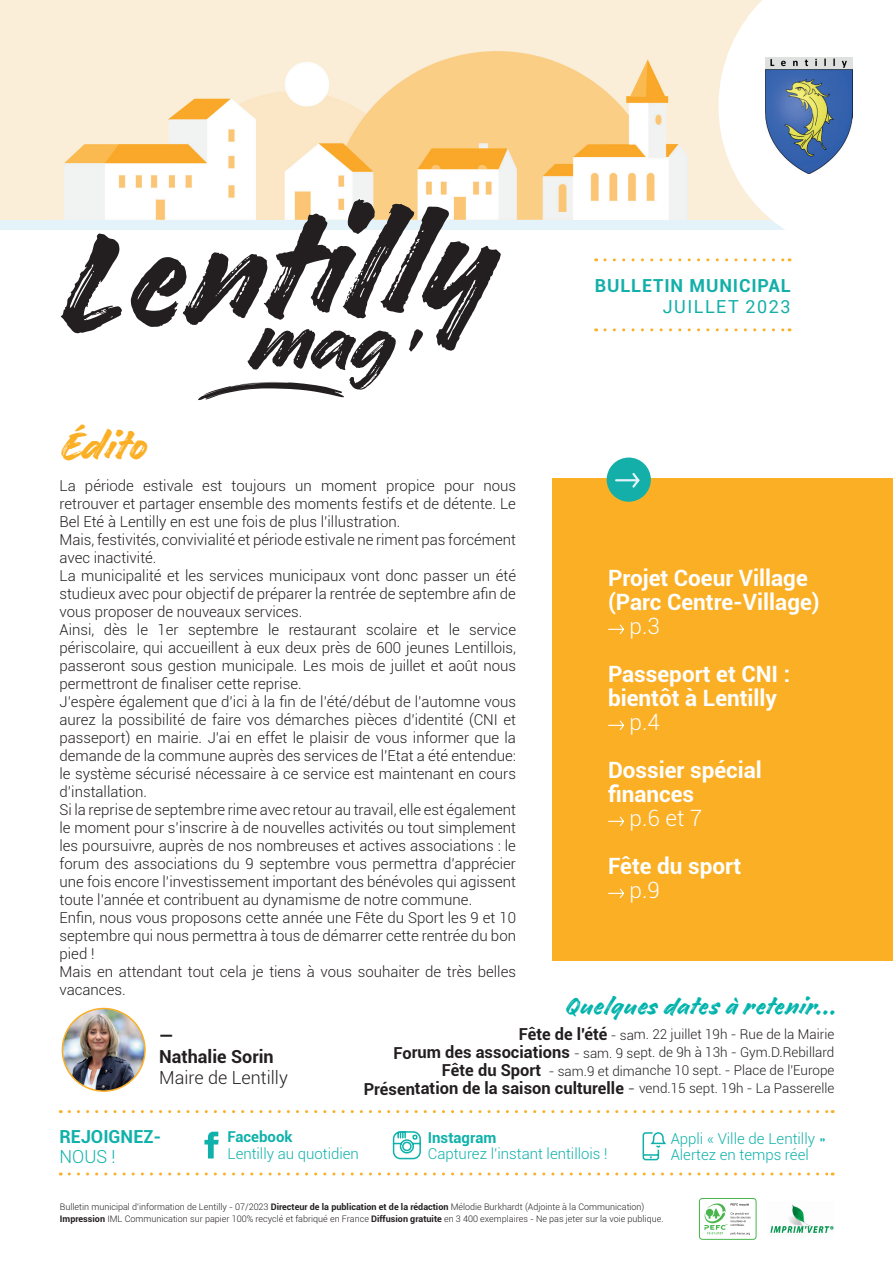
<style>
.page{position:relative;width:893px;height:1263px;background:#fff}
.page>*{position:absolute;margin:0;border:0;box-sizing:border-box;transform-origin:0 0}
.t1{font:45px "Handelson Two";letter-spacing:.04em;color:#fbaf25}
.t2{font:27px "Handelson Two";letter-spacing:.04em;color:#00b3ab}
.t3{font:700 22.5px/24px "Roboto";color:#fff}
.t4{font:300 22.5px "Roboto";color:#fff}
.t5{font:700 18px "Roboto";letter-spacing:.05em;color:#13afa8}
.t6{font:300 18px "Roboto";color:#231f20}
.t7{font:700 18px "Roboto";color:#231f20}
.t8{font:18px "Roboto";letter-spacing:.085em;color:#13afa8}
.t9{font:700 18px "Roboto";color:#0fb1aa}
.t10{font:300 18px "Roboto";color:#0fb1aa}
.t11{font:700 16.5px "Roboto";letter-spacing:-.005em;color:#231f20}
.t12{font:300 15px/18px "Roboto";color:#231f20;text-align:justify}
.t13{font:300 15px/16.5px "Roboto";color:#0fb1aa}
.t14{font:700 15px "Roboto";color:#0fb1aa}
.t15{font:300 13.5px "Roboto";letter-spacing:-.005em;color:#231f20}
.t16{font:300 9px "Roboto";color:#231f20}
.s1{font-weight:700;font-size:16.5px}
.s2{font-weight:300}
.s3{font-weight:300;font-size:13.5px}
.s4{font-weight:700}
</style>
<div class="page">
<img style="left:0;top:0;width:705px;height:219px">
<svg style="left:705px;top:0;width:148px;height:262px"></svg>
<div style="left:552px;top:478px;width:341px;height:482px;background:#fbaf25"></div>
<img style="left:62px;top:1008px;width:83px;height:83px;border-radius:41px">
<div style="left:62px;top:1008px;width:84px;height:84px;border:2px solid #fbaf25;border-radius:50%"></div>
<svg style="left:608px;top:624px;width:16px;height:10px"></svg>
<svg style="left:608px;top:720px;width:16px;height:10px"></svg>
<svg style="left:608px;top:816px;width:16px;height:10px"></svg>
<svg style="left:608px;top:888px;width:16px;height:10px"></svg>
<svg style="left:69px;top:1110px;width:764px;height:3px"></svg>
<svg style="left:605px;top:328px;width:185px;height:3px"></svg>
<svg style="left:605px;top:258px;width:185px;height:3px"></svg>
<svg style="left:69px;top:1172px;width:764px;height:3px"></svg>
<svg style="left:392px;top:1131px;width:29px;height:29px"></svg>
<svg style="left:642px;top:1132px;width:25px;height:29px"></svg>
<svg style="left:204px;top:1132px;width:15px;height:26px"></svg>
<svg style="left:61px;top:199px;width:440px;height:152px"></svg>
<svg style="left:197px;top:328px;width:226px;height:73px"></svg>
<div style="left:607px;top:457px;width:44px;height:45px;background:#13afa8;border-radius:50%"></div>
<svg style="left:615px;top:473px;width:25px;height:15px"></svg>
<img style="left:766px;top:57px;width:86px;height:116px">
<img style="left:770px;top:1204px;width:64px;height:29px">
<div style="left:699px;top:1198px;width:57px;height:41px;border:1px solid #48b64d;border-radius:3px"></div>
<svg style="left:704px;top:1203px;width:46px;height:32px"></svg>
<p class="t1" style="left:60px;top:421px;width:88px">Édito</p>
<p class="t12" style="left:60px;top:476px;width:458px">La période estivale est toujours un moment propice pour nous retrouver et partager ensemble des moments festifs et de détente. Le Bel Eté à Lentilly en est une fois de plus l’illustration.</p>
<p class="t12" style="left:60px;top:530px;width:458px">Mais, festivités, convivialité et période estivale ne riment pas forcément avec inactivité.</p>
<p class="t12" style="left:60px;top:566px;width:458px">La municipalité et les services municipaux vont donc passer un été studieux avec pour objectif de préparer la rentrée de septembre afin de vous proposer de nouveaux services.</p>
<p class="t12" style="left:60px;top:620px;width:458px">Ainsi, dès le 1er septembre le restaurant scolaire et le service périscolaire, qui accueillent à eux deux près de 600 jeunes Lentillois, passeront sous gestion municipale. Les mois de juillet et août nous permettront de finaliser cette reprise.</p>
<p class="t12" style="left:60px;top:692px;width:458px">J’espère également que d’ici à la fin de l’été/début de l’automne vous aurez la possibilité de faire vos démarches pièces d’identité (CNI et passeport) en mairie. J’ai en effet le plaisir de vous informer que la demande de la commune auprès des services de l’Etat a été entendue: le système sécurisé nécessaire à ce service est maintenant en cours d’installation.</p>
<p class="t12" style="left:60px;top:800px;width:458px">Si la reprise de septembre rime avec retour au travail, elle est également le moment pour s’inscrire à de nouvelles activités ou tout simplement les poursuivre, auprès de nos nombreuses et actives associations : le forum des associations du 9 septembre vous permettra d’apprécier une fois encore l’investissement important des bénévoles qui agissent toute l’année et contribuent au dynamisme de notre commune.</p>
<p class="t12" style="left:60px;top:908px;width:458px">Enfin, nous vous proposons cette année une Fête du Sport les 9 et 10 septembre qui nous permettra à tous de démarrer cette rentrée du bon pied !</p>
<p class="t12" style="left:60px;top:962px;width:458px">Mais en attendant tout cela je tiens à vous souhaiter de très belles vacances.</p>
<p class="t5" style="left:595px;top:273px;width:198px">BULLETIN MUNICIPAL</p>
<p class="t8" style="left:663px;top:294px;width:129px">JUILLET 2023</p>
<p class="t3" style="left:608px;top:565px;width:213px">Projet Coeur Village (Parc Centre-Village)</p>
<p class="t4" style="left:630px;top:610px;width:32px">p.3</p>
<p class="t3" style="left:608px;top:661px;width:184px">Passeport et CNI : bientôt à Lentilly</p>
<p class="t4" style="left:630px;top:706px;width:32px">p.4</p>
<p class="t3" style="left:608px;top:757px;width:155px">Dossier spécial finances</p>
<p class="t4" style="left:630px;top:802px;width:74px">p.6 et 7</p>
<p class="t3" style="left:608px;top:853px;width:135px">Fête du sport</p>
<p class="t4" style="left:630px;top:874px;width:32px">p.9</p>
<p class="t2" style="left:565px;top:991px;width:273px">Quelques dates à retenir...</p>
<p class="t7" style="left:159px;top:1023px;width:16px">—</p>
<p class="t7" style="left:159px;top:1044px;width:116px">Nathalie Sorin</p>
<p class="t6" style="left:159px;top:1065px;width:130px">Maire de Lentilly</p>
<p class="t15" style="left:519px;top:1025px;width:317px"><span class="s1">Fête de l'été</span> - sam. 22 juillet 19h - Rue de la Mairie</p>
<p class="t15" style="left:393px;top:1043px;width:443px"><span class="s1">Forum des associations</span> - sam. 9 sept. de 9h à 13h - Gym.D.Rebillard</p>
<p class="t15" style="left:442px;top:1061px;width:394px"><span class="s1">Fête du Sport</span> - sam.9 et dimanche 10 sept. - Place de l'Europe</p>
<p class="t11" style="left:364px;top:1076px;width:472px">Présentation de la saison culturelle <span class="s2">-</span> <span class="s3">vend.15 sept. 19h - La Passerelle</span></p>
<p class="t9" style="left:60px;top:1124px;width:103px">REJOIGNEZ-</p>
<p class="t10" style="left:60px;top:1143px;width:58px">NOUS !</p>
<p class="t14" style="left:227px;top:1126px;width:67px">Facebook</p>
<p class="t13" style="left:227px;top:1145px;width:133px">Lentilly au quotidien</p>
<p class="t14" style="left:428px;top:1127px;width:70px">Instagram</p>
<p class="t13" style="left:428px;top:1145px;width:181px">Capturez l’instant lentillois !</p>
<p class="t13" style="left:671px;top:1130px;width:156px">Appli « Ville de Lentilly »<br>Alertez en temps réel</p>
<p class="t16" style="left:60px;top:1201px;width:586px">Bulletin municipal d'information de Lentilly - 07/2023 <span class="s4">Directeur de la publication et de la rédaction</span> Mélodie Burkhardt (Adjointe à la Communication)</p>
<p class="t16" style="left:60px;top:1213px;width:605px"><span class="s4">Impression</span> IML Communication sur papier 100% recyclé et fabriqué en France <span class="s4">Diffusion gratuite</span> en 3 400 exemplaires - Ne pas jeter sur la voie publique.</p>
</div>
